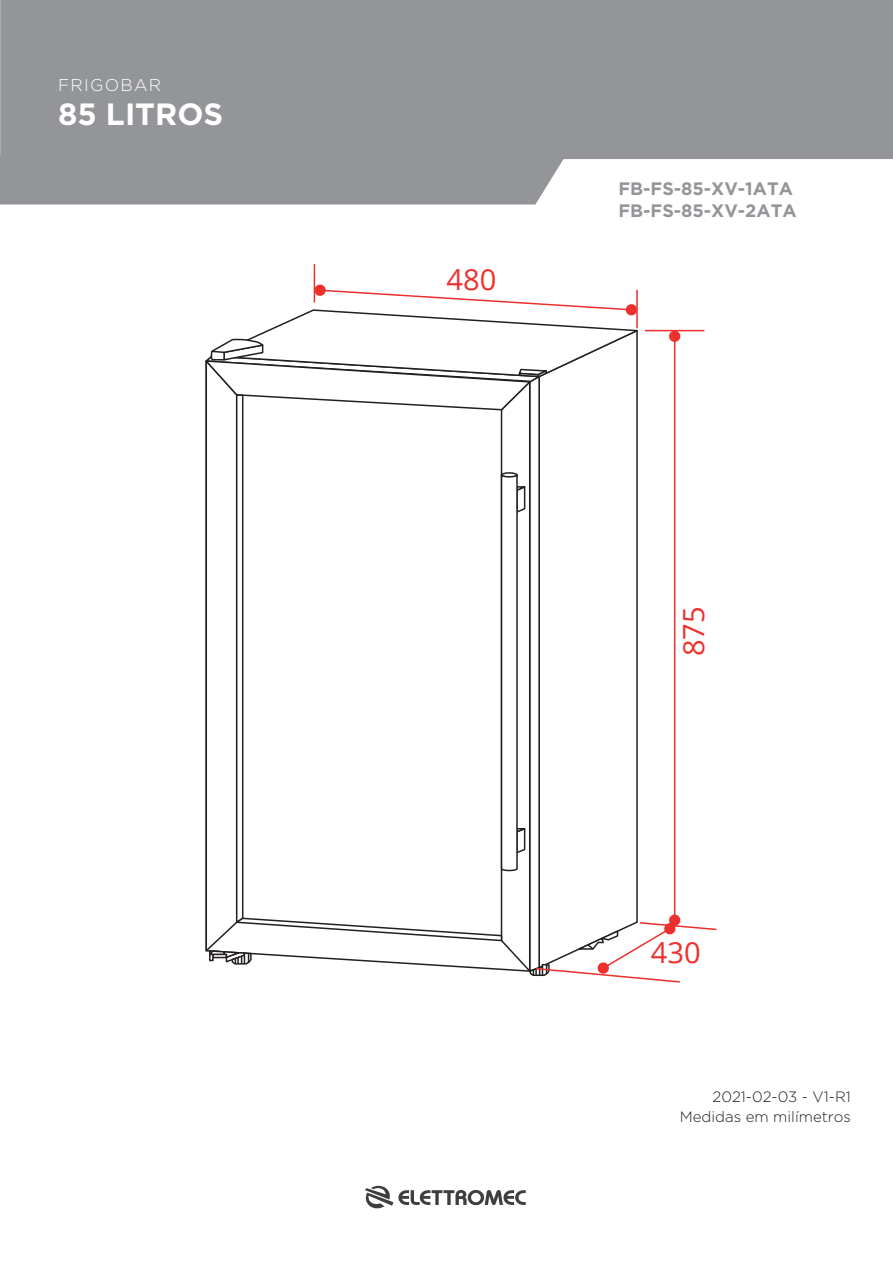
<style>
.page{position:relative;width:893px;height:1262px;background:#fff}
.page>*{position:absolute;margin:0;border:0;box-sizing:border-box;transform-origin:0 0}
.t1{font:700 30.75px "Gotham";color:#fff}
.t2{font:29.1px "Open Sans";color:#ee302d}
.t3{font:700 18px/21.6px "Gotham";color:#939598}
.t4{font:300 17.1px "Gotham";letter-spacing:.075em;color:#fff}
.t5{font:300 15px/19.8px "Gotham";color:#231f20;text-align:right}
</style>
<div class="page">
<svg style="left:0;top:0;width:892px;height:204px;background:#9c9da0"></svg>
<svg style="left:365px;top:1185px;width:160px;height:24px"></svg>
<hr style="left:314px;top:264px;width:1px;height:38px;background:#ee302d">
<svg style="left:314px;top:284px;width:12px;height:12px"></svg>
<svg style="left:205px;top:289px;width:512px;height:694px"></svg>
<p class="t4" style="left:58px;top:75px;width:105px">FRIGOBAR</p>
<h1 class="t1" style="left:58px;top:96px;width:167px">85 LITROS</h1>
<h2 class="t2" style="left:446px;top:259px;width:51px">480</h2>
<p class="t3" style="left:618px;top:178px;width:180px">FB-FS-85-XV-1ATA<br>FB-FS-85-XV-2ATA</p>
<h2 class="t2" style="left:673px;top:656px;width:51px;rotate:-90deg">875</h2>
<h2 class="t2" style="left:651px;top:932px;width:51px">430</h2>
<p class="t5" style="left:679px;top:1086px;width:172px">2021-02-03 - V1-R1<br>Medidas em milímetros</p>
</div>
